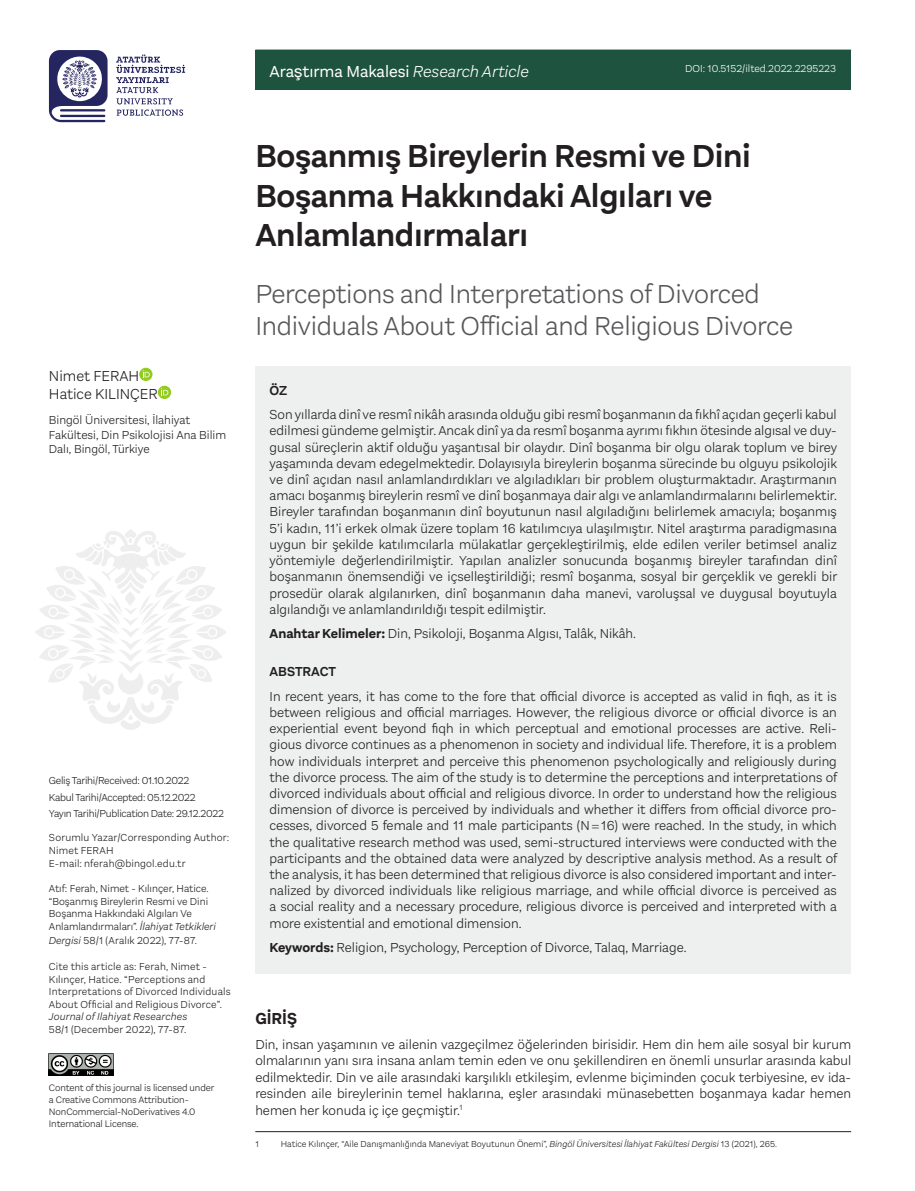
<style>
.page{position:relative;width:915px;height:1191px;background:#fff}
.page>*{position:absolute;margin:0;border:0;box-sizing:border-box;transform-origin:0 0}
.t1{font:600 33px/39.6px "Aestetico";letter-spacing:-.01em;color:#231f20}
.t2{font:300 27px/32.4px "Aestetico";letter-spacing:-.01em;color:#57585a}
.t3{font:16.5px "Aestetico";color:#fff}
.t4{font:700 16.5px "Aestetico";color:#231f20}
.t5{font:300 15px/18px "Aestetico";color:#231f20}
.t6{font:300 13.5px/16.2px "Aestetico";color:#231f20;text-align:justify}
.t7{font:600 13.5px "Aestetico";color:#231f20}
.t8{font:300 12px/14.4px "Aestetico";color:#231f20}
.t9{font:300 10.5px/12.6px "Aestetico";letter-spacing:.005em;color:#231f20}
.t10{font:300 10.5px/16.8px "Aestetico";letter-spacing:-.025em;color:#231f20}
.t11{font:300 10.5px "Aestetico";color:#fff}
.t12{font:italic 300 10.5px "Aestetico";letter-spacing:.015em;color:#231f20}
.t13{font:300 9.75px/12px "Aestetico";letter-spacing:-.01em;color:#231f20}
.t14{font:300 9px "Aestetico";color:#231f20}
.s1{font-family:"Helvetica Neue";font-style:italic}
.s2{font-style:italic}
.s3{font-family:"Helvetica Neue"}
.s4{font-weight:300;font-style:italic}
.s5{font-weight:700}
</style>
<div class="page">
<svg style="left:35px;top:529px;width:191px;height:201px"></svg>
<svg style="left:116px;top:54px;width:69px;height:62px"></svg>
<svg style="left:49px;top:50px;width:58px;height:72px"></svg>
<div style="left:255px;top:50px;width:595px;height:39px;background:#1e5340"></div>
<div style="left:255px;top:366px;width:595px;height:48px;background:#edf0ef"></div>
<div style="left:255px;top:392px;width:595px;height:234px;background:#edf0ef"></div>
<div style="left:255px;top:611px;width:595px;height:48px;background:#edf0ef"></div>
<div style="left:255px;top:648px;width:595px;height:48px;background:#edf0ef"></div>
<div style="left:255px;top:674px;width:595px;height:266px;background:#edf0ef"></div>
<div style="left:255px;top:925px;width:595px;height:48px;background:#edf0ef"></div>
<hr style="left:255px;top:1131px;width:595px;height:1px;background:#231f20">
<svg style="left:139px;top:368px;width:13px;height:13px"></svg>
<svg style="left:142px;top:370px;width:8px;height:7px"></svg>
<svg style="left:158px;top:386px;width:13px;height:13px"></svg>
<svg style="left:161px;top:388px;width:7px;height:7px"></svg>
<img style="left:49px;top:1053px;width:65px;height:22px">
<p class="t5" style="left:49px;top:367px;width:110px">Nimet FERAH<br>Hatice KILINÇER</p>
<p class="t8" style="left:49px;top:413px;width:179px">Bingöl Üniversitesi, İlahiyat<br>Fakültesi, Din Psikolojisi Ana Bilim<br>Dalı, Bingöl, Türkiye</p>
<p class="t10" style="left:49px;top:772px;width:176px">Geliş Tarihi/Received: 01.10.2022<br>Kabul Tarihi/Accepted: 05.12.2022<br>Yayın Tarihi/Publication Date: 29.12.2022</p>
<p class="t9" style="left:49px;top:831px;width:182px">Sorumlu Yazar/Corresponding Author:<br>Nimet FERAH<br>E-mail: nferah@bingol.edu.tr</p>
<p class="t9" style="left:49px;top:882px;width:168px">Atıf: Ferah, Nimet - Kılınçer, Hatice. “Boşanmış Bireylerin Resmi ve Dini Boşanma Hakkındaki Algıları Ve Anlamlandırmaları”. <span class="s1">İ</span><span class="s2">lahiyat Tetkikleri</span></p>
<p class="t9" style="left:49px;top:934px;width:149px"><span class="s2">Dergisi</span> 58/1 (Aralık 2022), 77-87.</p>
<p class="t9" style="left:49px;top:960px;width:183px">Cite this article as: Ferah, Nimet - Kılınçer, Hatice. “Perceptions and Interpretations of Divorced Individuals About Official and Religious Divorce”.</p>
<p class="t12" style="left:49px;top:1011px;width:140px">Journal of Ilahiyat Researches</p>
<p class="t9" style="left:49px;top:1023px;width:139px">58/1 (December 2022), 77-87.</p>
<p class="t13" style="left:49px;top:1081px;width:167px">Content of this journal is licensed under a Creative Commons Attribution-NonCommercial-NoDerivatives 4.0<br>International License.</p>
<p class="t3" style="left:269px;top:62px;width:261px">Ara<span class="s3">ş</span>tırma Makalesi <span class="s4">Research Article</span></p>
<p class="t11" style="left:685px;top:63px;width:152px">DOI: 10.5152/ilted.2022.2295223</p>
<h1 class="t1" style="left:255px;top:137px;width:497px">Boşanmış Bireylerin Resmi ve Dini<br>Boşanma Hakkındaki Algıları ve<br>Anlamlandırmaları</h1>
<h2 class="t2" style="left:255px;top:277px;width:539px">Perceptions and Interpretations of Divorced<br>Individuals About Official and Religious Divorce</h2>
<p class="t7" style="left:269px;top:382px;width:19px">ÖZ</p>
<p class="t6" style="left:269px;top:406px;width:569px">Son yıllarda dinî ve resmî nikâh arasında olduğu gibi resmî boşanmanın da fıkhî açıdan geçerli kabul edilmesi gündeme gelmiştir. Ancak dinî ya da resmî boşanma ayrımı fıkhın ötesinde algısal ve duy&shy;gusal süreçlerin aktif olduğu yaşantısal bir olaydır. Dinî boşanma bir olgu olarak toplum ve birey yaşamında devam edegelmektedir. Dolayısıyla bireylerin boşanma sürecinde bu olguyu psikolojik ve dinî açıdan nasıl anlamlandırdıkları ve algıladıkları bir problem oluşturmaktadır. Araştırmanın amacı boşanmış bireylerin resmî ve dinî boşanmaya dair algı ve anlamlandırmalarını belirlemektir.<br>Bireyler tarafından boşanmanın dinî boyutunun nasıl algıladığını belirlemek amacıyla; boşanmış 5’i kadın, 11’i erkek olmak üzere toplam 16 katılımcıya ulaşılmıştır. Nitel araştırma paradigmasına uygun bir şekilde katılımcılarla mülakatlar gerçekleştirilmiş, elde edilen veriler betimsel analiz yöntemiyle değerlendirilmiştir. Yapılan analizler sonucunda boşanmış bireyler tarafından dinî boşanmanın önemsendiği ve içselleştirildiği; resmî boşanma, sosyal bir gerçeklik ve gerekli bir prosedür olarak algılanırken, dinî boşanmanın daha manevi, varoluşsal ve duygusal boyutuyla algılandığı ve anlamlandırıldığı tespit edilmiştir.</p>
<p class="t6" style="left:269px;top:626px;width:368px"><span class="s5">Anahtar Kelimeler:</span> Din, Psikoloji, Boşanma Algısı, Talâk, Nikâh.</p>
<p class="t7" style="left:269px;top:663px;width:68px">ABSTRACT</p>
<p class="t6" style="left:269px;top:688px;width:569px">In recent years, it has come to the fore that official divorce is accepted as valid in fiqh, as it is between religious and official marriages. However, the religious divorce or official divorce is an experiential event beyond fiqh in which perceptual and emotional processes are active. Reli&shy;gious divorce continues as a phenomenon in society and individual life. Therefore, it is a problem how individuals interpret and perceive this phenomenon psychologically and religiously during the divorce process. The aim of the study is to determine the perceptions and interpretations of divorced individuals about official and religious divorce. In order to understand how the religious dimension of divorce is perceived by individuals and whether it differs from official divorce pro&shy;cesses, divorced 5 female and 11 male participants (N<span class="s3">=</span>16) were reached. In the study, in which the qualitative research method was used, semi-structured interviews were conducted with the participants and the obtained data were analyzed by descriptive analysis method. As a result of the analysis, it has been determined that religious divorce is also considered important and inter&shy;nalized by divorced individuals like religious marriage, and while official divorce is perceived as a social reality and a necessary procedure, religious divorce is perceived and interpreted with a more existential and emotional dimension.</p>
<p class="t6" style="left:269px;top:939px;width:418px"><span class="s5">Keywords:</span> Religion, Psychology, Perception of Divorce, Talaq, Marriage.</p>
<p class="t4" style="left:255px;top:1008px;width:43px">GİRİŞ</p>
<p class="t6" style="left:255px;top:1035px;width:597px">Din, insan yaşamının ve ailenin vazgeçilmez öğelerinden birisidir. Hem din hem aile sosyal bir kurum olmalarının yanı sıra insana anlam temin eden ve onu şekillendiren en önemli unsurlar arasında kabul edilmektedir. Din ve aile arasındaki karşılıklı etkileşim, evlenme biçiminden çocuk terbiyesine, ev ida&shy;resinden aile bireylerinin temel haklarına, eşler arasındaki münasebetten boşanmaya kadar hemen hemen her konuda iç içe geçmiştir.<sup>1</sup></p>
<p class="t14" style="left:255px;top:1138px;width:5px">1</p>
<p class="t14" style="left:281px;top:1138px;width:497px">Hatice Kılınçer, “Aile Danışmanlığında Maneviyat Boyutunun Önemi”, <span class="s2">Bingöl Üniversitesi</span> <span class="s1">İ</span><span class="s2">lahiyat Fakültesi Dergisi</span> 13 (2021), 265.</p>
</div>
